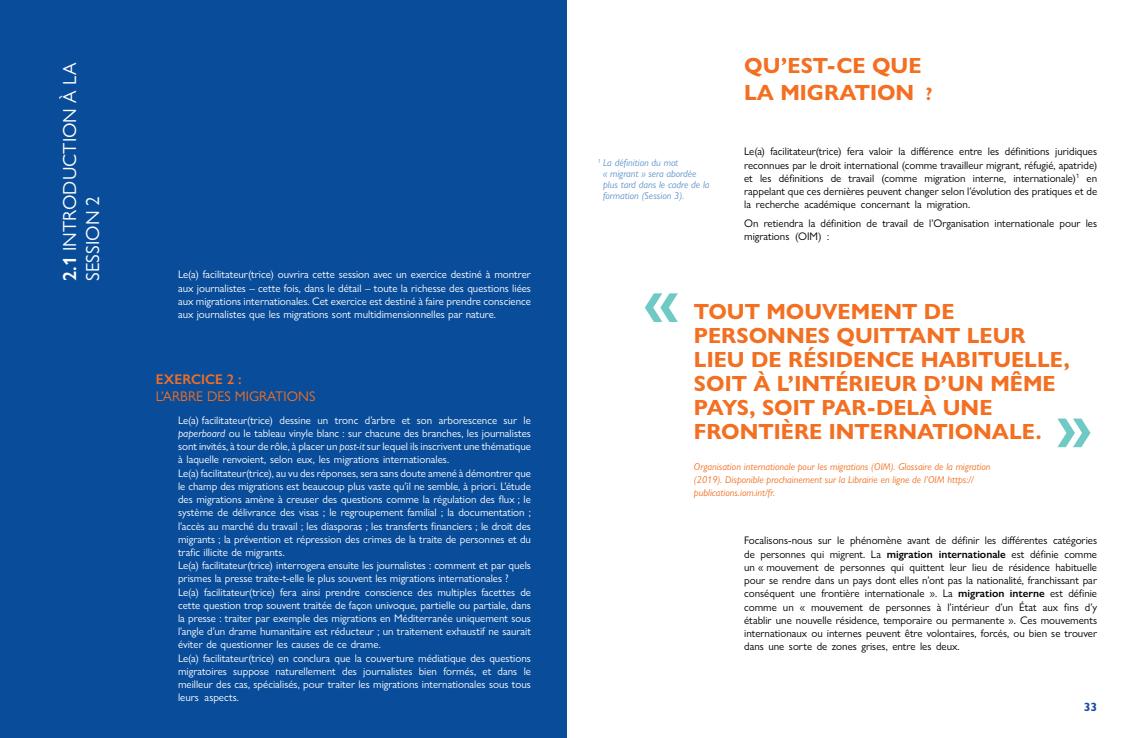
<style>
.page{position:relative;width:1134px;height:738px;background:#fff}
.page>*{position:absolute;margin:0;border:0;box-sizing:border-box;transform-origin:0 0}
.t1{font:700 60px "Gill Sans Nova";color:#6fc9c4}
.t2{font:700 22px/24px "Gill Sans Nova";color:#f36f21}
.t3{font:19px/22.8px "Gill Sans Nova";color:#fff}
.t4{font:14px "Gill Sans Nova";color:#f36f21}
.t5{font:600 14px "Gill Sans Nova";color:#f36f21}
.t6{font:700 12px "Gill Sans Nova";color:#1f4ba0}
.t7{font:11px/13.2px "Gill Sans Nova";color:#fff;text-align:justify}
.t8{font:11px/13.2px "Gill Sans Nova";color:#000;text-align:justify}
.t9{font:italic 10px/13px "Gill Sans Nova";color:#f36f21}
.t10{font:italic 10px/10.8px "Gill Sans Nova";color:#6093cd}
.t11{font:italic 5.8px "Gill Sans Nova";color:#6093cd}
.s1{font-weight:600}
.s2{font-size:18px}
.s3{font-style:italic}
</style>
<div class="page">
<div style="left:0;top:0;width:567px;height:737px;background:#084c9a"></div>
<h3 class="t3" style="left:58px;top:281px;width:219px;rotate:-90deg"><span class="s1">2.1</span> Introduction à la session 2</h3>
<h2 class="t2" style="left:744px;top:52px;width:190px;line-height:26.4px">QU’EST-CE QUE<br>LA MIGRATION <span class="s2">?</span></h2>
<p class="t8" style="left:744px;top:145px;width:354px">Le(a) facilitateur(trice) fera valoir la différence entre les définitions juridiques reconnues par le droit international (comme travailleur migrant, réfugié, apatride) et les définitions de travail (comme migration interne, internationale)<sup>1</sup> en rappelant que ces dernières peuvent changer selon l’évolution des pratiques et de la recherche académique concernant la migration.</p>
<p class="t8" style="left:744px;top:216px;width:354px">On retiendra la définition de travail de l’Organisation internationale pour les migrations (OIM) :</p>
<p class="t11" style="left:598px;top:157px;width:5px">1</p>
<p class="t10" style="left:603px;top:157px;width:108px">La définition du mot<br>« migrant » sera abordée plus tard dans le cadre de la formation (Session 3).</p>
<p class="t7" style="left:178px;top:268px;width:354px">Le(a) facilitateur(trice) ouvrira cette session avec un exercice destiné à montrer aux journalistes – cette fois, dans le détail – toute la richesse des questions liées aux migrations internationales. Cet exercice est destiné à faire prendre conscience aux journalistes que les migrations sont multidimensionnelles par nature.</p>
<h1 class="t1" style="left:644px;top:264px;width:37px">«</h1>
<h2 class="t2" style="left:694px;top:299px;width:377px">TOUT MOUVEMENT DE<br>PERSONNES QU ITTANT LEUR<br>LIEU DE RÉSIDENCE HABITUELLE,<br>SOIT À L’INTÉRIEUR D’UN MÊME<br>PAYS, SOIT PAR‑D</h2>
<p class="t5" style="left:156px;top:370px;width:13px">Exercice</p>
<p class="t5" style="left:227px;top:370px;width:16px">2 :</p>
<p class="t4" style="left:156px;top:387px;width:60px">L’arbre des</p>
<p class="t4" style="left:235px;top:387px;width:81px">migrations</p>
<h2 class="t2" style="left:694px;top:395px;width:349px;text-indent:199px">ELÀ UNE<br>FRONTIÈRE INTERNATIONALE.</h2>
<p class="t7" style="left:178px;top:413px;width:354px;text-align:left">Le(a) facilitateur(trice) dessine un tronc d’arbre et son arborescence sur le <span class="s3">paperboard</span> ou le tableau vinyle blanc : sur chacune des branches, les journalistes sont invités, à tour de rôle, à placer un <span class="s3">post-it</span> sur lequel ils inscrivent une thématique à laquelle renvoient, selon eux, les migrations internationales.<br>Le(a) facilitateur(trice), au vu des réponses, sera sans doute amené à démontrer que le champ des migrations est beaucoup plus vaste qu’il ne semble, à priori. L’étude des migrations amène à creuser des questions comme la régulation des flux ; le système de délivrance des visas ; le regroupement familial ; la documentation ; l’accès au marché du travail ; les diasporas ; les transferts financiers ; le droit des migrants ; la prévention et répression des crimes de la traite de personnes et du trafic illicite de migrants.<br>Le(a) facilitateur(trice) interrogera ensuite les journalistes : comment et par quels prismes la presse traite-t-elle le plus souvent les migrations internationales ?<br>Le(a) facilitateur(trice) fera ainsi prendre conscience des multiples facettes de cette question trop souvent traitée de façon univoque, partielle ou partiale, dans la presse : traiter par exemple des migrations en Méditerranée uniquement sous l’angle d’un drame humanitaire est réducteur ; un traitement exhaustif ne saurait éviter de questionner les causes de ce drame.<br>Le(a) facilitateur(trice) en conclura que la couverture médiatique des questions migratoires suppose naturellement des journalistes bien formés, et dans le meilleur des cas, spécialisés, pour traiter les migrations internationales sous tous leurs aspects.</p>
<h1 class="t1" style="left:1091px;top:476px;width:37px;rotate:-180deg">«</h1>
<p class="t9" style="left:694px;top:459px;width:298px">Organisation internationale pour les migrations (OIM). Glossaire de la migration (2019). Disponible prochainement sur la Librairie en ligne de l’OIM https:// publications.iom.int/fr.</p>
<p class="t8" style="left:744px;top:533px;width:354px">Focalisons-nous sur le phénomène avant de définir les différentes catégories de personnes qui migrent. La <span class="s1">migration internationale</span> est définie comme un « mouvement de personnes qui quittent leur lieu de résidence habituelle pour se rendre dans un pays dont elles n’ont pas la nationalité, franchissant par conséquent une frontière internationale ». La <span class="s1">migration interne</span> est définie comme un « mouvement de personnes à l’intérieur d’un État aux fins d’y établir une nouvelle résidence, temporaire ou permanente ». Ces mouvements internationaux ou internes peuvent être volontaires, forcés, ou bien se trouver dans une sorte de zones grises, entre les deux.</p>
<p class="t6" style="left:1084px;top:698px;width:15px">33</p>
</div>
